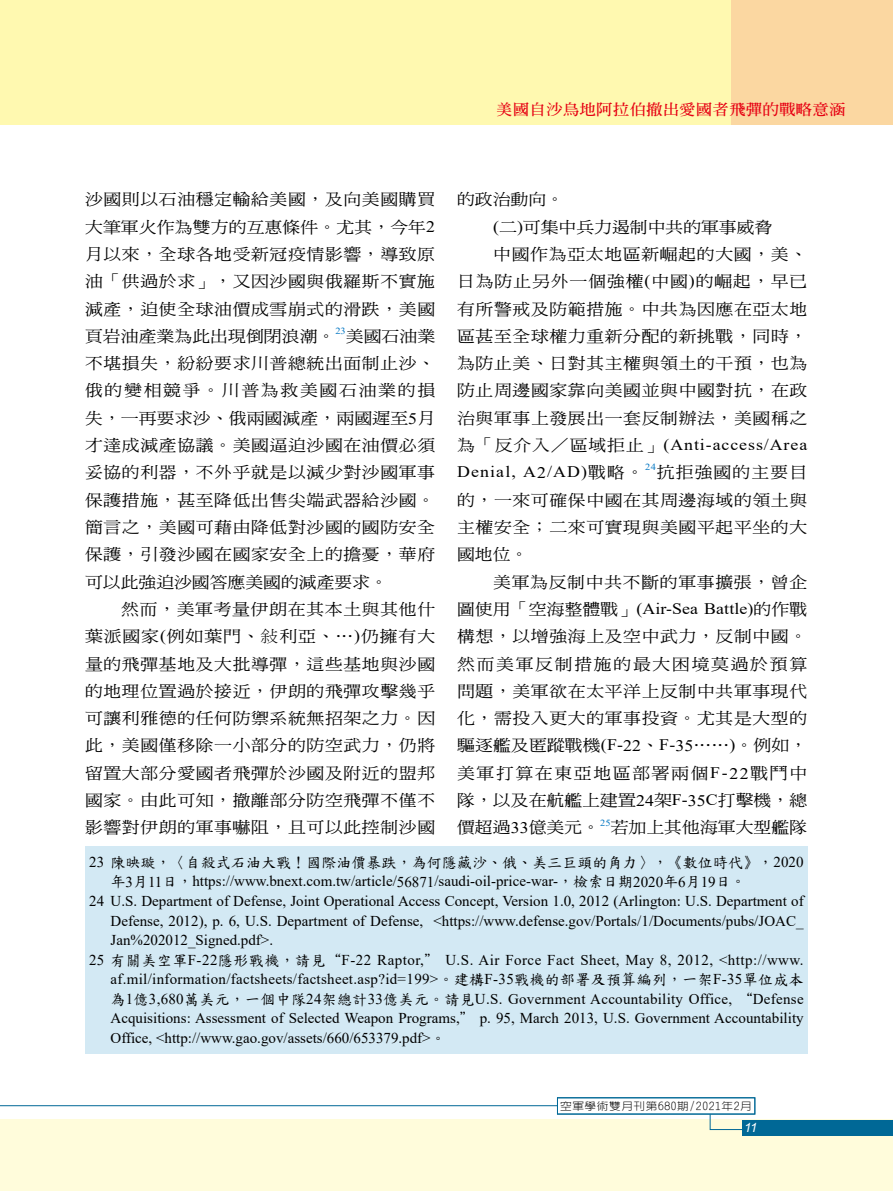
<style>
.page{position:relative;width:893px;height:1191px;background:#fff}
.page>*{position:absolute;margin:0;border:0;box-sizing:border-box;transform-origin:0 0}
.t1{font:16.05px/27.3px "DF Ming W5 WIN BF";letter-spacing:.035em;color:#000;text-align:justify;scale:1.11 1}
.t2{font:16.05px/27.3px "Times New Roman";letter-spacing:.055em;color:#000;scale:1.11 1}
.t3{font:16.05px "Times New Roman";letter-spacing:.005em;color:#000;scale:1.11 1}
.t4{font:16.05px "DF Ming W5 WIN BF";color:#000;scale:1.11 1}
.t5{font:15px "Times New Roman";color:#000}
.t6{font:15px "Times New Roman";letter-spacing:.02em;color:#000}
.t7{font:15px "Times New Roman";letter-spacing:.03em;color:#000}
.t8{font:15px "DF Kai Shu SB Estd BF";letter-spacing:.005em;color:#000}
.t9{font:700 15px "Inn Ming";color:#e60012;scale:1.11 1}
.t10{font:italic 12.75px "Arial";color:#fff}
.t11{font:300 10.5px "Lin Gothic";letter-spacing:.05em;color:#000;scale:1.11 1}
.s1{font-family:"DF Kai Shu SB Estd BF"}
.s2{font-family:"Times New Roman"}
.s3{font-family:"P Ming Li U"}
.s4{font-family:"DF Ming W5 WIN BF"}
</style>
<div class="page">
<div style="left:0;top:0;width:893px;height:125px;background:#fff9b0"></div>
<div style="left:731px;top:0;width:162px;height:125px;background:#fbd7a1"></div>
<div style="left:0;top:1119px;width:893px;height:72px;background:#fffcdb"></div>
<div style="left:85px;top:846px;width:723px;height:208px;background:#d3e9f4"></div>
<hr style="left:0;top:1105px;width:557px;height:1px;background:#006896">
<svg style="left:709px;top:1114px;width:34px;height:16px"></svg>
<div style="left:742px;top:1120px;width:151px;height:15px;background:#006896"></div>
<div style="left:557px;top:1097px;width:198px;height:17px;border:1px solid #006896"></div>
<p class="t9" style="left:496px;top:102px;width:316px">美國自沙烏地阿拉伯撤出愛國者飛彈的戰略意涵</p>
<p class="t1" style="left:85px;top:186px;width:317px">沙國則以石油穩定輸給美國<span class="s1">，</span>及向美國購買大筆軍火作為雙方的互惠條件<span class="s1">。</span>尤其<span class="s1">，</span>今年<span class="s2">2</span>月以來<span class="s1">，</span>全球各地受新冠疫情影響<span class="s1">，</span>導致原油<span class="s1">「</span>供過於求<span class="s1">」，</span>又因沙國與俄羅斯不實施減產<span class="s1">，</span>迫使全球油價成雪崩式的滑跌<span class="s1">，</span>美國頁岩油產業為此出現倒閉浪潮<span class="s1">。</span><sup>23</sup>美國石油業不堪損失<span class="s1">，</span>紛紛要求川普總統出面制止沙<span class="s1">、</span>俄的變相競爭<span class="s1">。</span>川普為救美國石油業的損失<span class="s1">，</span>一再要求沙<span class="s1">、</span>俄兩國減產<span class="s1">，</span>兩國遲至<span class="s2">5</span>月才達成減產協議<span class="s1">。</span>美國逼迫沙國在油價必須妥協的利器<span class="s1">，</span>不外乎就是以減少對沙國軍事保護措施<span class="s1">，</span>甚至降低出售尖端武器給沙國<span class="s1">。</span>簡言之<span class="s1">，</span>美國可藉由降低對沙國的國防安全保護<span class="s1">，</span>引發沙國在國家安全上的擔憂<span class="s1">，</span>華府可以此強迫沙國答應美國的減產要求<span class="s1">。</span></p>
<p class="t1" style="left:85px;top:595px;width:317px;text-indent:36px">然而<span class="s1">，</span>美軍考量伊朗在其本土與其他什葉派國家<span class="s2">(</span>例如葉門<span class="s1">、</span><span class="s3">敍</span>利亞<span class="s1">、…</span><span class="s2">)</span>仍擁有大量的飛彈基地及大批導彈<span class="s1">，</span>這些基地與沙國的地理位置過於接近<span class="s1">，</span>伊朗的飛彈攻擊幾乎可讓利雅德的任何防禦系統無招架之力<span class="s1">。</span>因此<span class="s1">，</span>美國僅移除一小部分的防空武力<span class="s1">，</span>仍將留置大部分愛國者飛彈於沙國及附近的盟邦國家<span class="s1">。</span>由此可知<span class="s1">，</span>撤離部分防空飛彈不僅不影響對伊朗的軍事嚇阻<span class="s1">，</span>且可以此控制沙國</p>
<p class="t1" style="left:457px;top:186px;width:98px">的政治動向<span class="s1">。</span></p>
<p class="t4" style="left:493px;top:219px;width:253px"><span class="s2">(</span>二<span class="s2">)</span>可集中兵力遏制中共的軍事威脅</p>
<p class="t1" style="left:493px;top:240px;width:284px">中國作為亞太地區新崛起的大國<span class="s1">，</span>美<span class="s1">、</span></p>
<p class="t1" style="left:457px;top:268px;width:317px">日為防止另外一個強權<span class="s2">(</span>中國<span class="s2">)</span>的崛起<span class="s1">，</span>早已</p>
<p class="t1" style="left:457px;top:295px;width:317px">有所警戒及防範措施<span class="s1">。</span>中共為因應在亞太地</p>
<p class="t1" style="left:457px;top:322px;width:317px">區甚至全球權力重新分配的新挑戰<span class="s1">，</span>同時<span class="s1">，</span></p>
<p class="t1" style="left:457px;top:350px;width:317px">為防止美<span class="s1">、</span>日對其主權與領土的干預<span class="s1">，</span>也為</p>
<p class="t1" style="left:457px;top:377px;width:317px">防止周邊國家靠向美國並與中國對抗<span class="s1">，</span>在政</p>
<p class="t1" style="left:457px;top:404px;width:317px">治與軍事上發展出一套反制辦法<span class="s1">，</span>美國稱之</p>
<p class="t2" style="left:457px;top:430px;width:317px"><span class="s4">為</span><span class="s1">「</span><span class="s4">反介入</span><span class="s1">／</span><span class="s4">區域拒止</span><span class="s1">」</span>(Anti-access/Area<br>Denial, A2/AD)<span class="s4">戰略</span><span class="s1">。</span><sup>24</sup><span class="s4">抗拒強國的主要目</span></p>
<p class="t1" style="left:457px;top:486px;width:317px">的<span class="s1">，</span>一來可確保中國在其周邊海域的領土與主權安全<span class="s1">；</span>二來可實現與美國平起平坐的大國地位<span class="s1">。</span></p>
<p class="t1" style="left:493px;top:568px;width:284px">美軍為反制中共不斷的軍事擴張<span class="s1">，</span>曾企</p>
<p class="t3" style="left:457px;top:597px;width:317px"><span class="s4">圖使用</span><span class="s1">「</span><span class="s4">空海整體戰</span><span class="s1">」</span>(Air-Sea Battle)<span class="s4">的作戰</span></p>
<p class="t1" style="left:457px;top:623px;width:317px">構想<span class="s1">，</span>以增強海上及空中武力<span class="s1">，</span>反制中國<span class="s1">。</span>然而美軍反制措施的最大困境莫過於預算問題<span class="s1">，</span>美軍欲在太平洋上反制中共軍事現代化<span class="s1">，</span>需投入更大的軍事投資<span class="s1">。</span>尤其是大型的驅逐艦及匿蹤戰機<span class="s2">(F-22</span><span class="s1">、</span><span class="s2">F-35</span><span class="s1">……</span><span class="s2">)</span><span class="s1">。</span>例如<span class="s1">，</span>美軍打算在東亞地區部署兩個<span class="s2">F-22</span>戰鬥中隊<span class="s1">，</span>以及在航艦上建置<span class="s2">24</span>架<span class="s2">F-35C</span>打擊機<span class="s1">，</span>總價超過<span class="s2">33</span>億美元<span class="s1">。</span><sup>25</sup>若加上其他海軍大型艦隊</p>
<p class="t8" style="left:89px;top:855px;width:716px"><span class="s2">23</span> 陳映璇，〈自殺式石油大戰！國際油價暴跌，為何隱藏沙、俄、美三巨頭的角力〉，《數位時代》，<span class="s2">2020</span></p>
<p class="t5" style="left:111px;top:871px;width:637px"><span class="s1">年</span>3<span class="s1">月</span>11<span class="s1">日，</span>https://www.bnext.com.tw/article/56871/saudi-oil-price-war-<span class="s1">，檢索日期</span>2020<span class="s1">年</span>6<span class="s1">月</span>19<span class="s1">日。</span></p>
<p class="t5" style="left:89px;top:890px;width:716px">24 U.S. Department of Defense, Joint Operational Access Concept, Version 1.0, 2012 (Arlington: U.S. Department of</p>
<p class="t5" style="left:111px;top:910px;width:694px">Defense, 2012), p. 6, U.S. Department of Defense, &lt;https://www.defense.gov/Portals/1/Documents/pubs/JOAC_</p>
<p class="t5" style="left:111px;top:929px;width:164px">Jan%202012_Signed.pdf&gt;.</p>
<p class="t7" style="left:89px;top:949px;width:716px">25 <span class="s1">有關美空軍</span>F-22<span class="s1">隱形戰機，請見“</span>F-22 Raptor,<span class="s1">＂</span> U.S. Air Force Fact Sheet, May 8, 2012, &lt;http://www.</p>
<p class="t6" style="left:111px;top:968px;width:695px">af.mil/information/factsheets/factsheet.asp?id=199&gt;<span class="s1">。建構</span>F-35<span class="s1">戰機的部署及預算編列，一架</span>F-35<span class="s1">單位成本</span></p>
<p class="t6" style="left:111px;top:988px;width:695px"><span class="s1">為</span>1<span class="s1">億</span>3,680<span class="s1">萬美元，一個中隊</span>24<span class="s1">架總計</span>33<span class="s1">億美元。請見</span>U.S. Government Accountability Office, <span class="s1">“</span>Defense</p>
<p class="t5" style="left:111px;top:1007px;width:695px">Acquisitions: Assessment of Selected Weapon Programs,<span class="s1">＂</span> p. 95, March 2013, U.S. Government Accountability</p>
<p class="t5" style="left:111px;top:1027px;width:337px">Office, &lt;http://www.gao.gov/assets/660/653379.pdf&gt;<span class="s1">。</span></p>
<p class="t11" style="left:560px;top:1100px;width:174px">空軍學術雙月刊第680期/2021年2月</p>
<p class="t10" style="left:744px;top:1119px;width:15px">11</p>
</div>
